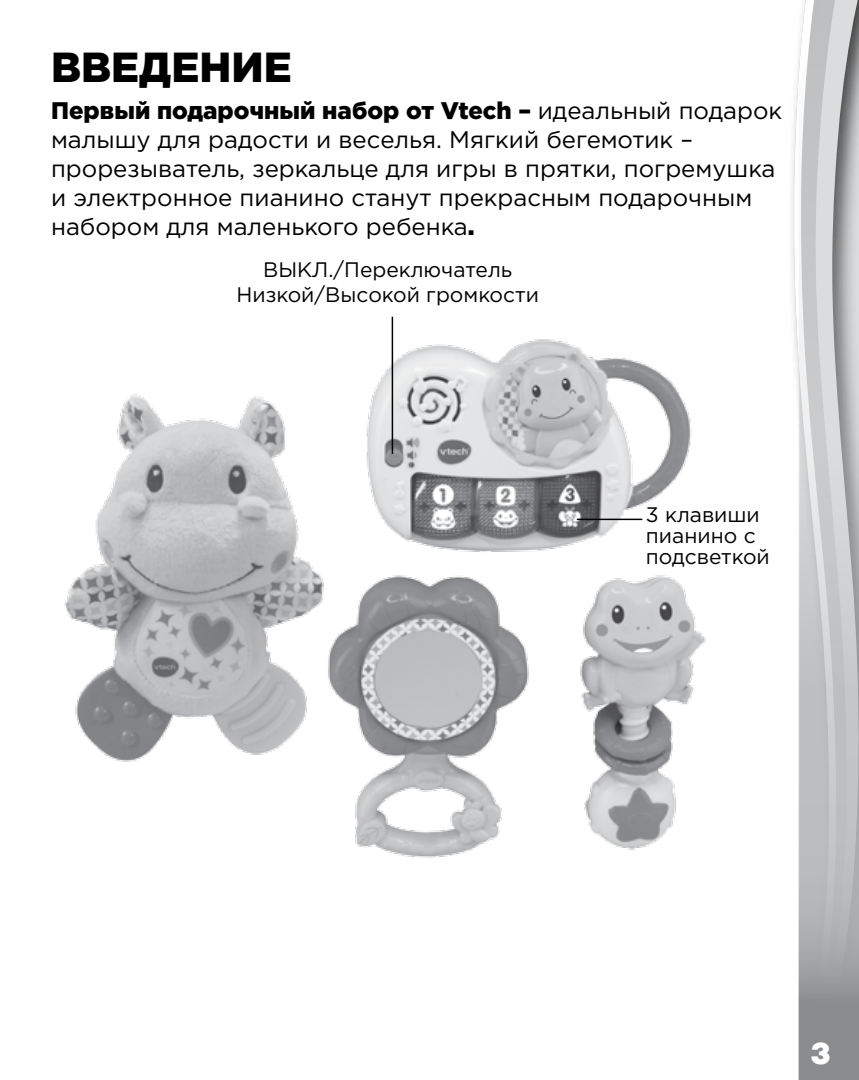
<style>
.page{position:relative;width:859px;height:1080px;background:#fff}
.page>*{position:absolute;margin:0;border:0;box-sizing:border-box;transform-origin:0 0}
.t1{font:900 42px "Gotham Pro";color:#000}
.t2{font:33px "Helvetica Black cyr Bold";color:#fff}
.t3{font:24px/28.8px "Gotham Pro";color:#000}
.t4{font:21px/21px "Gotham Pro";color:#000;text-align:center}
.s1{font-weight:900}
</style>
<div class="page">
<svg style="left:793px;top:55px;width:6px;height:1025px"></svg>
<svg style="left:799px;top:0;width:60px;height:1080px;background:#bdbec0"></svg>
<img style="left:64px;top:331px;width:642px;height:527px">
<hr style="left:392px;top:317px;width:1px;height:137px;background:#000">
<hr style="left:577px;top:519px;width:65px;height:1px;background:#000">
<h1 class="t1" style="left:51px;top:43px;width:242px">ВВЕДЕНИЕ</h1>
<p class="t3" style="left:51px;top:96px;width:733px"><span class="s1">Первый подарочный набор от Vtech –</span> идеальный подарок малышу для радости и веселья. Мягкий бегемотик – прорезыватель, зеркальце для игры в прятки, погремушка и электронное пианино станут прекрасным подарочным набором для маленького ребенка<span class="s1">.</span></p>
<p class="t4" style="left:236px;top:257px;width:304px;line-height:25.2px">ВЫКЛ./Переключатель<br>Низкой/Высокой громкости</p>
<p class="t4" style="left:646px;top:504px;width:125px;text-align:left">3 клавиши пианино с подсветкой</p>
<h2 class="t2" style="left:810px;top:1037px;width:22px">3</h2>
</div>
